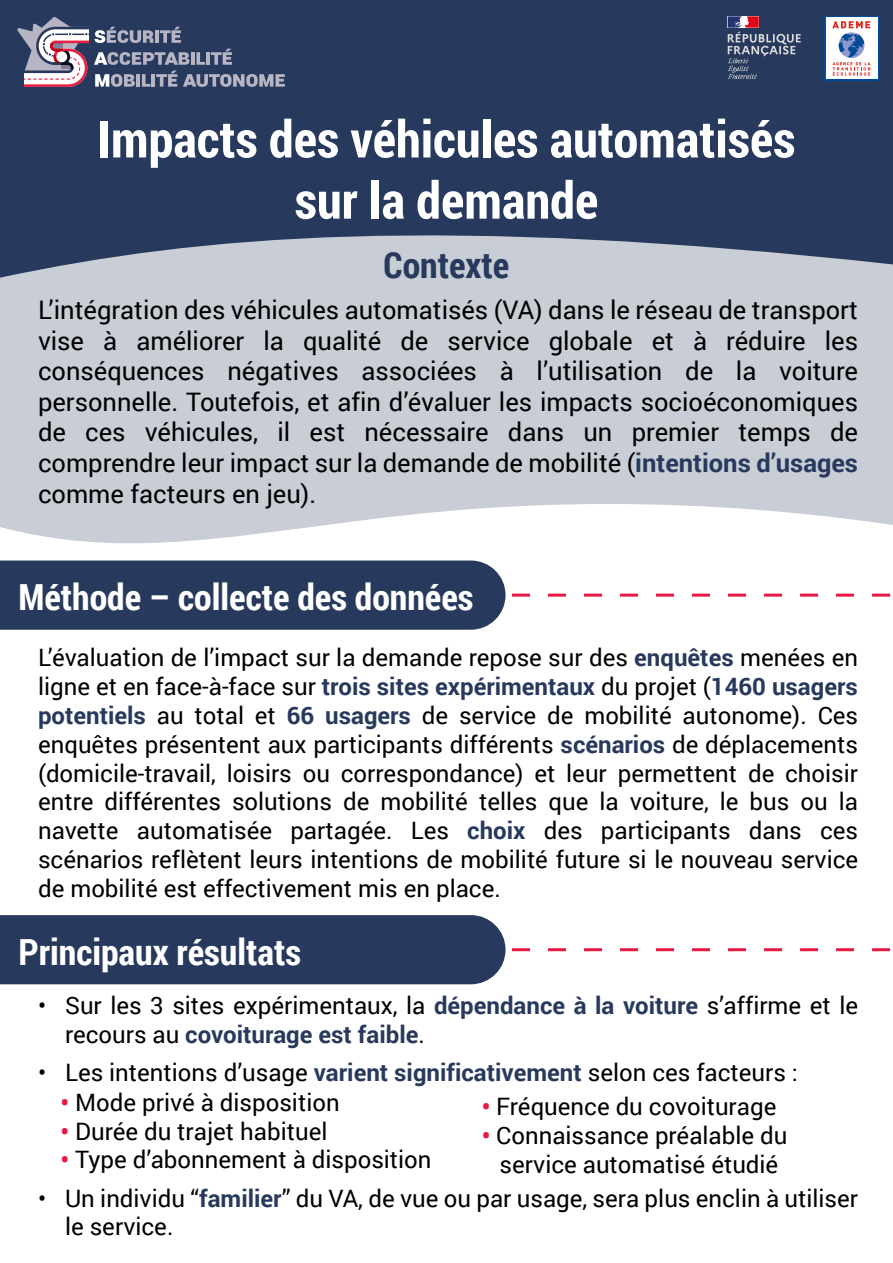
<style>
.page{position:relative;width:893px;height:1263px;background:#fff}
.page>*{position:absolute;margin:0;border:0;box-sizing:border-box;transform-origin:0 0}
.t1{font:700 51px/61.2px "Roboto Condensed";color:#fff;text-align:center}
.t2{font:700 36px "Roboto Condensed";color:#fff}
.t3{font:700 36px "Roboto Condensed";color:#27395c}
.t4{font:25.5px/30.6px "Roboto";color:#000;text-align:justify}
.t5{font:24px/28.8px "Roboto";color:#000}
.s1{font-weight:700;color:#27395c}
.s2{font-weight:700;color:#e61943}
</style>
<div class="page">
<svg style="left:0;top:278px;width:893px;height:266px;background:#cdd1d8"></svg>
<svg style="left:0;top:0;width:893px;height:278px;background:#3a4a6a"></svg>
<svg style="left:728px;top:16px;width:73px;height:63px;background:#4b5370"></svg>
<div style="left:824px;top:16px;width:55px;height:64px;background:linear-gradient(to right,#fff,#fffefe)"></div>
<svg style="left:832px;top:21px;width:38px;height:55px"></svg>
<div style="left:0;top:560px;width:505px;height:70px;background:#27395c"></div>
<svg style="left:512px;top:594px;width:379px;height:3px"></svg>
<div style="left:0;top:915px;width:505px;height:69px;background:#27395c"></div>
<svg style="left:512px;top:948px;width:379px;height:3px"></svg>
<svg style="left:95px;top:27px;width:59px;height:16px"></svg>
<hr style="left:155px;top:30px;width:4px;height:13px;background:#b7b4c4">
<svg style="left:160px;top:27px;width:21px;height:16px"></svg>
<svg style="left:94px;top:52px;width:96px;height:13px"></svg>
<hr style="left:191px;top:52px;width:4px;height:13px;background:#b7b4c4">
<svg style="left:196px;top:52px;width:9px;height:13px"></svg>
<hr style="left:206px;top:52px;width:4px;height:13px;background:#b7b4c4">
<svg style="left:211px;top:49px;width:21px;height:16px"></svg>
<svg style="left:95px;top:74px;width:40px;height:13px"></svg>
<hr style="left:136px;top:74px;width:4px;height:13px;background:#b7b4c4">
<svg style="left:142px;top:71px;width:35px;height:16px"></svg>
<svg style="left:183px;top:74px;width:102px;height:13px"></svg>
<svg style="left:17px;top:17px;width:71px;height:70px"></svg>
<h1 class="t1" style="left:98px;top:107px;width:699px">Impacts des véhicules automatisés sur la demande</h1>
<h2 class="t3" style="left:384px;top:240px;width:127px">Contexte</h2>
<p class="t4" style="left:38px;top:294px;width:822px">L’intégration des véhicules automatisés (VA) dans le réseau de transport vise à améliorer la qualité de service globale et à réduire les conséquences négatives associées à l’utilisation de la voiture personnelle. Toutefois, et afin d’évaluer les impacts socioéconomiques de ces véhicules, il est nécessaire dans un premier temps de comprendre leur impact sur la demande de mobilité (<span class="s1">intentions d’usages </span>comme facteurs en jeu).</p>
<h2 class="t2" style="left:18px;top:572px;width:457px">Méthode – collecte des données</h2>
<p class="t5" style="left:38px;top:642px;width:822px;text-align:justify">L’évaluation de l’impact sur la demande repose sur des <span class="s1">enquêtes</span> menées en ligne et en face-à-face sur <span class="s1">trois sites expérimentaux</span> du projet (<span class="s1">1460 usagers potentiels</span> au total et <span class="s1">66 usagers</span> de service de mobilité autonome). Ces enquêtes présentent aux participants différents <span class="s1">scénarios</span> de déplacements (domicile-travail, loisirs ou correspondance) et leur permettent de choisir entre différentes solutions de mobilité telles que la voiture, le bus ou la navette automatisée partagée. Les <span class="s1">choix</span> des participants dans ces scénarios reflètent leurs intentions de mobilité future si le nouveau service de mobilité est effectivement mis en place.</p>
<h2 class="t2" style="left:18px;top:927px;width:284px">Principaux résultats</h2>
<p class="t5" style="left:65px;top:990px;width:795px;text-indent:-27px">• Sur les 3 sites expérimentaux, la <span class="s1">dépendance à la voiture</span> s’affirme et le recours au <span class="s1">covoiturage est faible</span>.</p>
<p class="t5" style="left:38px;top:1057px;width:761px">• Les intentions d’usage <span class="s1">varient significativement</span> selon ces facteurs :</p>
<p class="t5" style="left:61px;top:1087px;width:281px"><span class="s2">•</span> Mode privé à disposition</p>
<p class="t5" style="left:61px;top:1116px;width:268px"><span class="s2">•</span> Durée du trajet habituel</p>
<p class="t5" style="left:61px;top:1144px;width:372px"><span class="s2">•</span> Type d’abonnement à disposition</p>
<p class="t5" style="left:482px;top:1091px;width:296px"><span class="s2">•</span> Fréquence du covoiturage</p>
<p class="t5" style="left:482px;top:1120px;width:307px;text-align:center"><span class="s2">•</span> Connaissance préalable du service automatisé étudié</p>
<p class="t5" style="left:65px;top:1183px;width:795px;text-indent:-27px">• Un individu “<span class="s1">familier</span>” du VA, de vue ou par usage, sera plus enclin à utiliser le service.</p>
</div>
